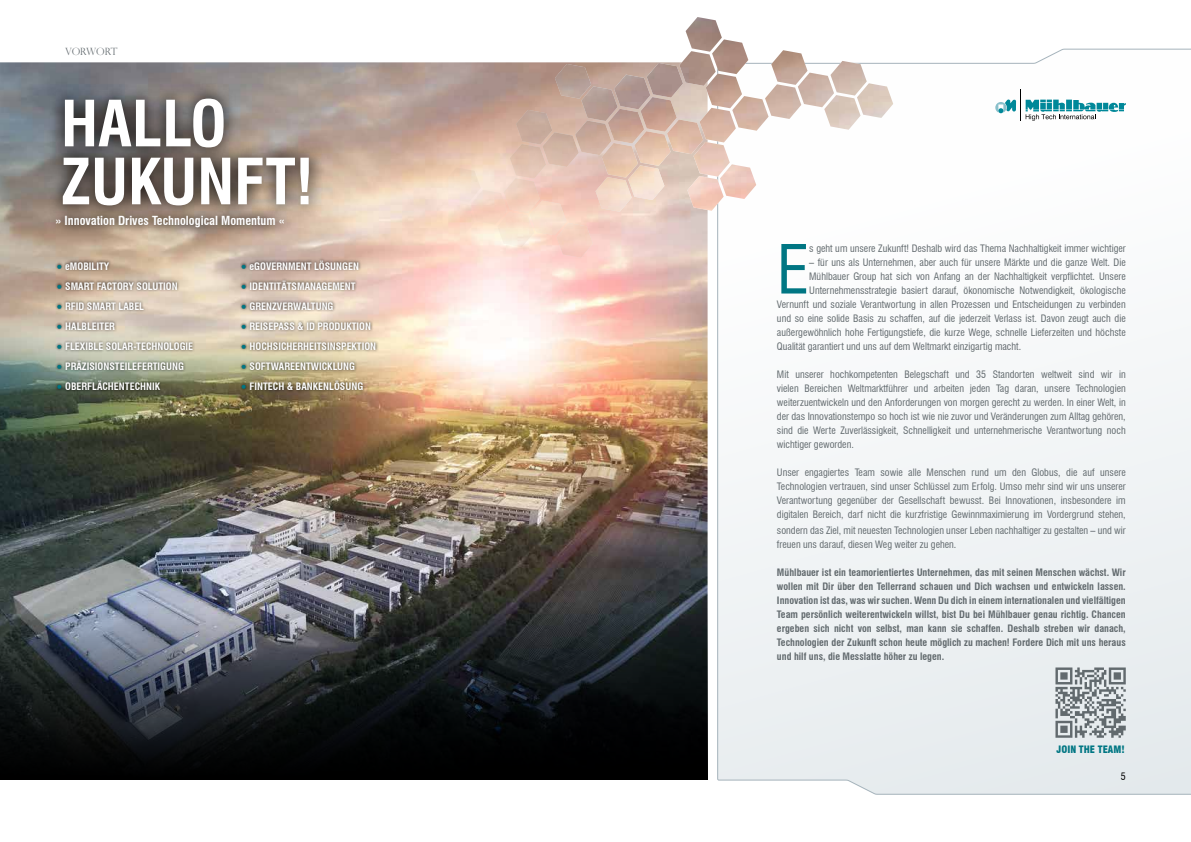
<style>
.page{position:relative;width:1191px;height:842px;background:#fff}
.page>*{position:absolute;margin:0;border:0;box-sizing:border-box;transform-origin:0 0}
.t1{font:condensed 65.9px "Swiss 721 BT";color:#007683}
.t2{font:700 condensed 62px/58px "Swiss 721 BT";color:#fff}
.t3{font:700 condensed 12.2px "Swiss 721 BT";color:#fff}
.t4{font:condensed 10px/14px "Swiss 721 BT";color:#626a6e;text-align:justify}
.t5{font:700 condensed 10px/14px "Swiss 721 BT";color:#626a6e;text-align:justify}
.t6{font:700 condensed 10px/20px "Swiss 721 BT";color:#fff}
.t7{font:900 condensed 10px "Swiss 721 BT";color:#007683}
.t8{font:300 10px "Perpetua Titling";letter-spacing:-.035em;color:#626a6e}
.t9{font:condensed 10px "Swiss 721 BT";color:#000}
</style>
<div class="page">
<svg style="left:717px;top:49px;width:474px;height:746px"></svg>
<img style="left:0;top:62px;width:707px;height:546px">
<svg style="left:0;top:608px;width:707px;height:172px;background:#202428"></svg>
<svg style="left:47px;top:83px;width:162px;height:123px;background:#5a5553"></svg>
<svg style="left:995px;top:99px;width:21px;height:14px"></svg>
<hr style="left:1020px;top:90px;width:1px;height:31px;background:#000">
<svg style="left:1025px;top:100px;width:100px;height:21px"></svg>
<svg style="left:47px;top:206px;width:162px;height:30px;background:#978373"></svg>
<img style="left:209px;top:17px;width:684px;height:324px">
<svg style="left:1055px;top:667px;width:70px;height:71px;background:#a4abae"></svg>
<div style="left:54px;top:257px;width:325px;height:136px;background:#000;opacity:.75"></div>
<svg style="left:57px;top:264px;width:5px;height:4px"></svg>
<svg style="left:57px;top:284px;width:5px;height:4px"></svg>
<svg style="left:57px;top:304px;width:5px;height:4px"></svg>
<svg style="left:57px;top:324px;width:5px;height:4px"></svg>
<svg style="left:57px;top:344px;width:5px;height:4px"></svg>
<svg style="left:57px;top:364px;width:5px;height:4px"></svg>
<svg style="left:57px;top:384px;width:5px;height:4px"></svg>
<svg style="left:241px;top:264px;width:5px;height:4px"></svg>
<svg style="left:241px;top:284px;width:5px;height:4px"></svg>
<svg style="left:241px;top:304px;width:5px;height:4px"></svg>
<svg style="left:241px;top:324px;width:5px;height:4px"></svg>
<svg style="left:241px;top:344px;width:5px;height:4px"></svg>
<svg style="left:241px;top:364px;width:5px;height:4px"></svg>
<svg style="left:241px;top:384px;width:5px;height:4px"></svg>
<p class="t8" style="left:65px;top:46px;width:54px">VORWORT</p>
<h2 class="t2" style="left:61px;top:95px;width:254px">HALLO<br>ZUKUNFT!</h2>
<p class="t3" style="left:56px;top:213px;width:230px">» Innovation Drives Technological Momentum «</p>
<p class="t6" style="left:65px;top:256px;width:129px">eMOBILITY<br>SMART FACTORY SOLUTION<br>RFID SMART LABEL<br>HALBLEITER<br>FLEXIBLE SOLAR-TECHNOLOGIE<br>PRÄZISIONSTEILEFERTIGUNG<br>OBERFLÄCHENTECHNIK</p>
<p class="t6" style="left:249px;top:256px;width:128px">eGOVERNMENT LÖSUNGEN<br>IDENTITÄTSMANAGEMENT<br>GRENZVERWALTUNG<br>REISEPASS &amp; ID PRODUKTION<br>HOCHSICHERHEITSINSPEKTION<br>SOFTWAREENTWICKLUNG<br>FINTECH &amp; BANKENLÖSUNG</p>
<h1 class="t1" style="left:777px;top:230px;width:34px">E</h1>
<p class="t4" style="left:809px;top:241px;width:318px">s geht um unsere Zukunft! Deshalb wird das Thema Nachhaltigkeit immer wichtiger</p>
<p class="t4" style="left:809px;top:255px;width:318px">– für uns als Unternehmen, aber auch für unsere Märkte und die ganze Welt. Die</p>
<p class="t4" style="left:809px;top:269px;width:318px">Mühlbauer Group hat sich von Anfang an der Nachhaltigkeit verpflichtet. Unsere</p>
<p class="t4" style="left:809px;top:283px;width:318px">Unternehmensstrategie basiert darauf, ökonomische Notwendigkeit, ökologische</p>
<p class="t4" style="left:777px;top:297px;width:350px">Vernunft und soziale Verantwortung in allen Prozessen und Entscheidungen zu verbinden</p>
<p class="t4" style="left:777px;top:311px;width:350px">und so eine solide Basis zu schaffen, auf die jederzeit Verlass ist. Davon zeugt auch die</p>
<p class="t4" style="left:777px;top:325px;width:350px">außergewöhnlich hohe Fertigungstiefe, die kurze Wege, schnelle Lieferzeiten und höchste</p>
<p class="t4" style="left:777px;top:339px;width:246px">Qualität garantiert und uns auf dem Weltmarkt einzigartig macht.</p>
<p class="t4" style="left:777px;top:367px;width:350px">Mit unserer hochkompetenten Belegschaft und 35 Standorten weltweit sind wir in vielen Bereichen Weltmarktführer und arbeiten jeden Tag daran, unsere Technologien weiterzuentwickeln und den Anforderungen von morgen gerecht zu werden. In einer Welt, in der das Innovationstempo so hoch ist wie nie zuvor und Veränderungen zum Alltag gehören, sind die Werte Zuverlässigkeit, Schnelligkeit und unternehmerische Verantwortung noch wichtiger geworden.</p>
<p class="t4" style="left:777px;top:465px;width:350px">Unser engagiertes Team sowie alle Menschen rund um den Globus, die auf unsere Technologien vertrauen, sind unser Schlüssel zum Erfolg. Umso mehr sind wir uns unserer Verantwortung gegenüber der Gesellschaft bewusst. Bei Innovationen, insbesondere im digitalen Bereich, darf nicht die kurzfristige Gewinnmaximierung im Vordergrund stehen,</p>
<p class="t4" style="left:777px;top:523px;width:350px">sondern das Ziel, mit neuesten Technologien unser Leben nachhaltiger zu gestalten – und wir freuen uns darauf, diesen Weg weiter zu gehen.</p>
<p class="t5" style="left:777px;top:565px;width:350px">Mühlbauer ist ein teamorientiertes Unternehmen, das mit seinen Menschen wächst. Wir wollen mit Dir über den Tellerrand schauen und Dich wachsen und entwickeln lassen.<br>Innovation ist das, was wir suchen. Wenn Du dich in einem internationalen und vielfältigen Team persönlich weiterentwickeln willst, bist Du bei Mühlbauer genau richtig. Chancen ergeben sich nicht von selbst, man kann sie schaffen. Deshalb streben wir danach, Technologien der Zukunft schon heute möglich zu machen! Fordere Dich mit uns heraus und hilf uns, die Messlatte höher zu legen.</p>
<p class="t7" style="left:1056px;top:743px;width:70px">JOIN THE TEAM!</p>
<p class="t9" style="left:1120px;top:770px;width:6px">5</p>
</div>
